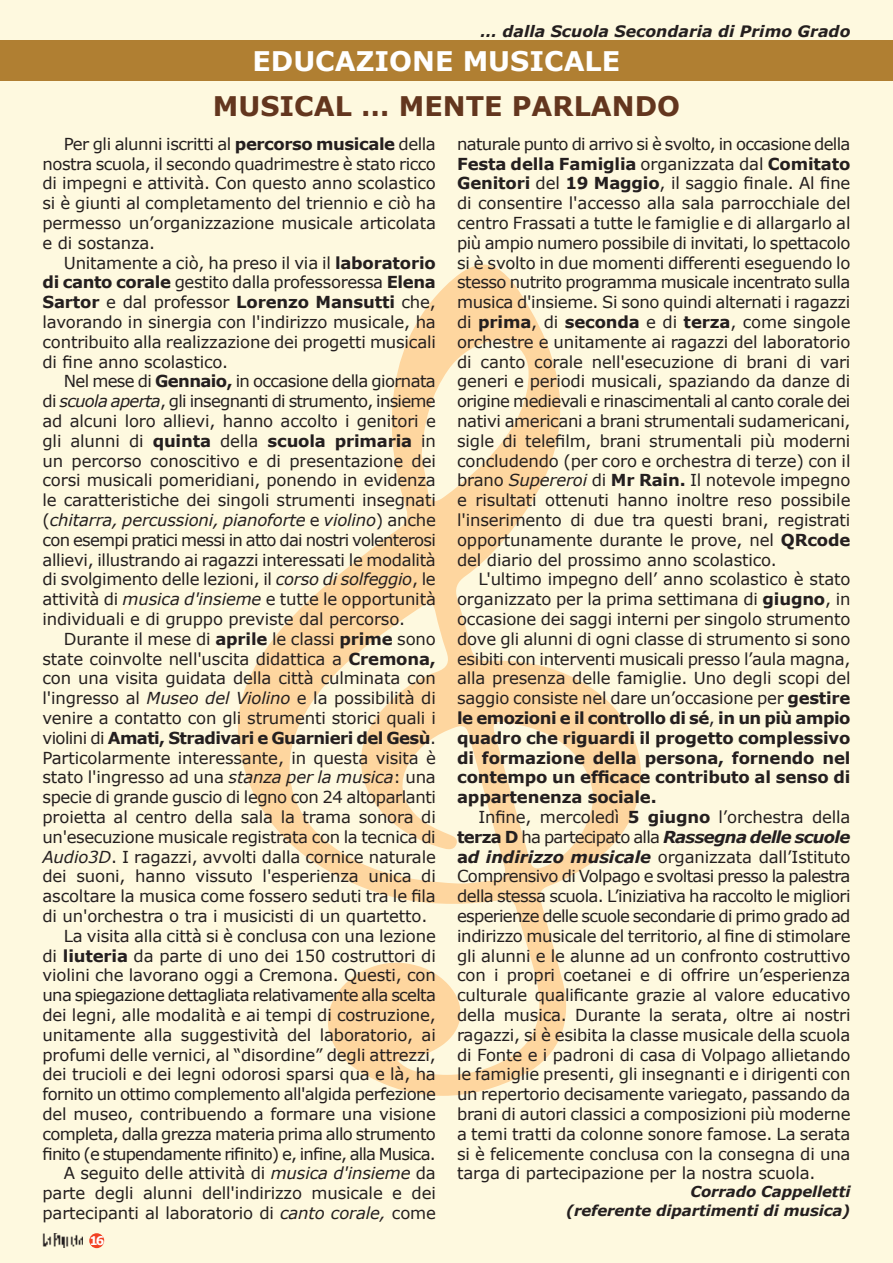
<style>
.page{position:relative;width:893px;height:1263px;background:#fef9df}
.page>*{position:absolute;margin:0;border:0;box-sizing:border-box;transform-origin:0 0}
.t1{font:700 27px "Verdana";color:#fff;scale:.9 1}
.t2{font:700 27px "Verdana";color:#63361e}
.t3{font:700 27px "Verdana";color:#fff}
.t4{font:16.5px/19.8px "Verdana";letter-spacing:-.01em;color:#241f1f;text-align:justify}
.t5{font:16.5px "Verdana";letter-spacing:-.04em;color:#241f1f}
.t6{font:16.5px "Verdana";letter-spacing:-.05em;color:#241f1f}
.t7{font:16.5px "Verdana";letter-spacing:-.035em;color:#241f1f}
.t8{font:700 16.5px "Verdana";letter-spacing:-.035em;color:#241f1f}
.t9{font:italic 700 15.75px "Verdana";color:#241f1f}
.t10{font:italic 700 15px/18px "Verdana";letter-spacing:-.01em;color:#241f1f;text-align:right}
.t11{font:700 12px "Verdana";color:#fff}
.s1{font-weight:700}
.s2{font-style:italic}
.s3{font-weight:400}
.s4{font-weight:700;font-style:italic}
</style>
<div class="page">
<img style="left:42px;top:1233px;width:41px;height:14px">
<div style="left:90px;top:1234px;width:13px;height:13px;background:#f24122;border-radius:50%"></div>
<div style="left:89px;top:1233px;width:15px;height:15px;border:2px solid #f24122;border-radius:50%"></div>
<svg style="left:238px;top:265px;width:403px;height:831px"></svg>
<div style="left:0;top:40px;width:893px;height:41px;background:#b07f32"></div>
<p class="t9" style="left:481px;top:20px;width:371px">… dalla Scuola Secondaria di Primo Grado</p>
<h1 class="t1" style="left:173px;top:41px;width:610px">TURISMO SCOLASTICO IN VIL A … EMO</h1>
<h1 class="t3" style="left:252px;top:42px;width:369px">EDUCAZIONE MUSICALE</h1>
<h1 class="t2" style="left:213px;top:87px;width:469px">MUSICAL … MENTE PARLANDO</h1>
<p class="t4" style="left:43px;top:134px;width:395px;text-indent:21px">Per gli alunni iscritti al <span class="s1">percorso musicale</span> della nostra scuola, il secondo quadrimestre è stato ricco di impegni e attività. Con questo anno scolastico si è giunti al completamento del triennio e ciò ha permesso un’organizzazione musicale articolata e di sostanza.</p>
<p class="t4" style="left:43px;top:252px;width:395px;text-indent:21px">Unitamente a ciò, ha preso il via il <span class="s1">laboratorio di canto corale</span> gestito dalla professoressa <span class="s1">Elena Sartor</span> e dal professor <span class="s1">Lorenzo Mansutti</span> che, lavorando in sinergia con l'indirizzo musicale, ha contribuito alla realizzazione dei progetti musicali di fine anno scolastico.</p>
<p class="t4" style="left:43px;top:371px;width:395px;text-indent:21px">Nel mese di <span class="s1">Gennaio,</span> in occasione della giornata di <span class="s2">scuola aperta</span>, gli insegnanti di strumento, insieme ad alcuni loro allievi, hanno accolto i genitori e gli alunni di <span class="s1">quinta</span> della <span class="s1">scuola primaria</span> in un percorso conoscitivo e di presentazione dei corsi musicali pomeridiani, ponendo in evidenza le caratteristiche dei singoli strumenti insegnati (<span class="s2">chitarra, percussioni, pianoforte</span> e <span class="s2">violino</span>) anche con esempi pratici messi in atto dai nostri volenterosi allievi, illustrando ai ragazzi interessati le modalità di svolgimento delle lezioni, il <span class="s2">corso di solfeggio</span>, le attività di <span class="s2">musica d'insieme</span> e tutte le opportunità individuali e di gruppo previste dal percorso.</p>
<p class="t4" style="left:64px;top:629px;width:374px">Durante il mese di <span class="s1">aprile</span> le classi <span class="s1">prime</span> sono</p>
<p class="t4" style="left:43px;top:648px;width:395px">state coinvolte nell'uscita didattica a <span class="s1">Cremona,</span></p>
<p class="t4" style="left:43px;top:668px;width:395px">con una visita guidata della città culminata con</p>
<p class="t4" style="left:43px;top:688px;width:395px">l'ingresso al <span class="s2">Museo del Violino</span> e la possibilità di</p>
<p class="t4" style="left:43px;top:708px;width:395px">venire a contatto con gli strumenti storici quali i</p>
<p class="t8" style="left:43px;top:726px;width:395px"><span class="s3">violini di</span> Amati, Stradivari e Guarnieri del Gesù<span class="s3">.</span></p>
<p class="t4" style="left:43px;top:747px;width:395px">Particolarmente interessante, in questa visita è</p>
<p class="t4" style="left:43px;top:767px;width:395px">stato l'ingresso ad una <span class="s2">stanza per la musica</span>: una</p>
<p class="t4" style="left:43px;top:787px;width:395px">specie di grande guscio di legno con 24 altoparlanti</p>
<p class="t4" style="left:43px;top:807px;width:395px">proietta al centro della sala la trama sonora di</p>
<p class="t4" style="left:43px;top:827px;width:395px">un'esecuzione musicale registrata con la tecnica di</p>
<p class="t4" style="left:43px;top:846px;width:395px"><span class="s2">Audio3D</span>. I ragazzi, avvolti dalla cornice naturale</p>
<p class="t4" style="left:43px;top:866px;width:395px">dei suoni, hanno vissuto l'esperienza unica di</p>
<p class="t4" style="left:43px;top:886px;width:395px">ascoltare la musica come fossero seduti tra le fila</p>
<p class="t4" style="left:43px;top:906px;width:386px">di un'orchestra o tra i musicisti di un quartetto.</p>
<p class="t4" style="left:64px;top:926px;width:374px">La visita alla città si è conclusa con una lezione</p>
<p class="t4" style="left:43px;top:945px;width:395px">di <span class="s1">liuteria</span> da parte di uno dei 150 costruttori di</p>
<p class="t4" style="left:43px;top:965px;width:395px">violini che lavorano oggi a Cremona. Questi, con</p>
<p class="t5" style="left:43px;top:984px;width:395px">una spiegazione dettagliata relativamente alla scelta</p>
<p class="t4" style="left:43px;top:1005px;width:395px">dei legni, alle modalità e ai tempi di costruzione,</p>
<p class="t4" style="left:43px;top:1025px;width:395px">unitamente alla suggestività del laboratorio, ai</p>
<p class="t4" style="left:43px;top:1044px;width:395px">profumi delle vernici, al “disordine” degli attrezzi,</p>
<p class="t4" style="left:43px;top:1064px;width:395px">dei trucioli e dei legni odorosi sparsi qua e là, ha</p>
<p class="t7" style="left:43px;top:1083px;width:395px">fornito un ottimo complemento all'algida perfezione</p>
<p class="t4" style="left:43px;top:1104px;width:395px">del museo, contribuendo a formare una visione</p>
<p class="t5" style="left:43px;top:1122px;width:395px">completa, dalla grezza materia prima allo strumento</p>
<p class="t6" style="left:43px;top:1142px;width:395px">finito (e stupendamente rifinito) e, infine, alla Musica.</p>
<p class="t4" style="left:64px;top:1163px;width:374px">A seguito delle attività di <span class="s2">musica d'insieme</span> da</p>
<p class="t4" style="left:43px;top:1183px;width:395px">parte degli alunni dell'indirizzo musicale e dei</p>
<p class="t4" style="left:43px;top:1203px;width:395px">partecipanti al laboratorio di <span class="s2">canto corale,</span> come</p>
<p class="t11" style="left:90px;top:1232px;width:16px">16</p>
<p class="t4" style="left:457px;top:134px;width:395px">naturale punto di arrivo si è svolto, in occasione della <span class="s1">Festa della Famiglia</span> organizzata dal <span class="s1">Comitato Genitori</span> del <span class="s1">19 Maggio</span>, il saggio finale. Al fine di consentire l'accesso alla sala parrocchiale del centro Frassati a tutte le famiglie e di allargarlo al più ampio numero possibile di invitati, lo spettacolo si è svolto in due momenti differenti eseguendo lo stesso nutrito programma musicale incentrato sulla musica d'insieme. Si sono quindi alternati i ragazzi di <span class="s1">prima</span>, di <span class="s1">seconda</span> e di <span class="s1">terza</span>, come singole orchestre e unitamente ai ragazzi del laboratorio di canto corale nell'esecuzione di brani di vari generi e periodi musicali, spaziando da danze di origine medievali e rinascimentali al canto corale dei nativi americani a brani strumentali sudamericani, sigle di telefilm, brani strumentali più moderni concludendo (per coro e orchestra di terze) con il brano <span class="s2">Supereroi</span> di <span class="s1">Mr Rain.</span> Il notevole impegno e risultati ottenuti hanno inoltre reso possibile l'inserimento di due tra questi brani, registrati opportunamente durante le prove, nel <span class="s1">QRcode </span>del diario del prossimo anno scolastico.</p>
<p class="t4" style="left:457px;top:569px;width:395px;text-indent:21px">L'ultimo impegno dell’ anno scolastico è stato organizzato per la prima settimana di <span class="s1">giugno</span>, in occasione dei saggi interni per singolo strumento dove gli alunni di ogni classe di strumento si sono esibiti con interventi musicali presso l’aula magna, alla presenza delle famiglie. Uno degli scopi del saggio consiste nel dare un’occasione per <span class="s1">gestire le emozioni e il controllo di sé</span>, <span class="s1">in un più ampio quadro che riguardi il progetto complessivo di formazione della persona, fornendo nel contempo un efficace contributo al senso di appartenenza sociale.</span></p>
<p class="t4" style="left:457px;top:807px;width:395px;text-indent:21px">Infine, mercoledì <span class="s1">5 giugno</span> l’orchestra della <span class="s1">terza D</span> ha partecipato alla <span class="s4">Rassegna delle scuole </span><span class="s1">a</span><span class="s4">d indirizzo musicale</span> organizzata dall’Istituto Comprensivo di Volpago e svoltasi presso la palestra della stessa scuola. L’iniziativa ha raccolto le migliori esperienze delle scuole secondarie di primo grado ad indirizzo musicale del territorio, al fine di stimolare gli alunni e le alunne ad un confronto costruttivo con i propri coetanei e di offrire un’esperienza culturale qualificante grazie al valore educativo della musica. Durante la serata, oltre ai nostri ragazzi, si è esibita la classe musicale della scuola di Fonte e i padroni di casa di Volpago allietando le famiglie presenti, gli insegnanti e i dirigenti con un repertorio decisamente variegato, passando da brani di autori classici a composizioni più moderne a temi tratti da colonne sonore famose. La serata si è felicemente conclusa con la consegna di una targa di partecipazione per la nostra scuola.</p>
<p class="t10" style="left:566px;top:1183px;width:286px">Corrado Cappelletti<br>(referente dipartimenti di musica)</p>
</div>
